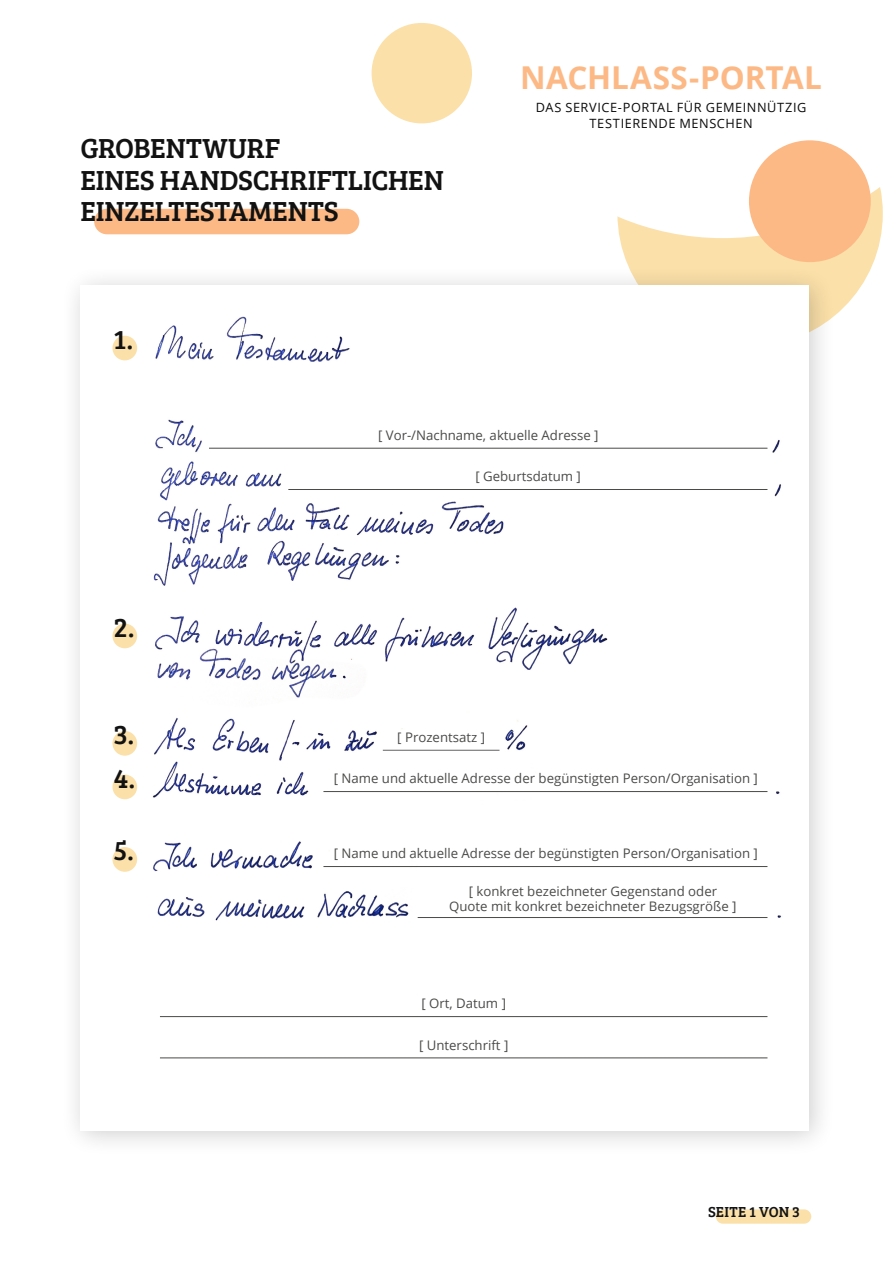
<style>
.page{position:relative;width:893px;height:1263px;background:#fff}
.page>*{position:absolute;margin:0;border:0;box-sizing:border-box;transform-origin:0 0}
.t1{font:700 31.5px "Open Sans";color:#fcb985}
.t2{font:28.5px/31.5px "Bree Serif";letter-spacing:-.005em;color:#121212}
.t3{font:27.75px/43.7px "Bree Serif";color:#121212}
.t4{font:15px "Bree Serif";letter-spacing:.01em;color:#121212}
.t5{font:13.2px/15px "Open Sans";color:#4a4a49;text-align:center}
.t6{font:12.75px/16.5px "Open Sans";letter-spacing:.045em;color:#0b0b0b;text-align:center}
</style>
<div class="page">
<div style="left:716px;top:1209px;width:95px;height:15px;background:#fbe0a9;border-radius:7px"></div>
<div style="left:617px;top:81px;width:266px;height:265px;background:#fbe0a9;border-radius:50%"></div>
<svg style="left:456px;top:36px;width:427px;height:202px"></svg>
<div style="left:372px;top:23px;width:100px;height:100px;background:#fbe0a9;border-radius:50%"></div>
<div style="left:94px;top:209px;width:265px;height:25px;background:#fcb985;border-radius:13px"></div>
<div style="left:749px;top:140px;width:122px;height:122px;background:#fcb985;border-radius:50%"></div>
<div style="left:60px;top:265px;width:775px;height:892px;background:#000;opacity:.2"></div>
<img style="left:81px;top:286px;width:728px;height:844px">
<hr style="left:209px;top:448px;width:558px;height:1px;background:#4a4a49">
<hr style="left:288px;top:489px;width:479px;height:1px;background:#4a4a49">
<hr style="left:323px;top:791px;width:444px;height:1px;background:#4a4a49">
<hr style="left:383px;top:750px;width:116px;height:1px;background:#646363">
<hr style="left:418px;top:917px;width:349px;height:1px;background:#4a4a49">
<hr style="left:323px;top:866px;width:444px;height:1px;background:#4a4a49">
<hr style="left:160px;top:1016px;width:607px;height:1px;background:#4a4a49">
<hr style="left:160px;top:1058px;width:607px;height:1px;background:#4a4a49">
<div style="left:112px;top:336px;width:25px;height:24px;background:#fbe0a9;border-radius:50%"></div>
<div style="left:112px;top:624px;width:25px;height:24px;background:#fbe0a9;border-radius:50%"></div>
<div style="left:112px;top:731px;width:25px;height:25px;background:#fbe0a9;border-radius:50%"></div>
<div style="left:112px;top:774px;width:25px;height:25px;background:#fbe0a9;border-radius:50%"></div>
<div style="left:112px;top:847px;width:25px;height:25px;background:#fbe0a9;border-radius:50%"></div>
<h2 class="t2" style="left:80px;top:131px;width:365px">GROBENTWURF<br>EINES HANDSCHRIFTLICHEN<br>EINZELTESTAMENTS</h2>
<h3 class="t3" style="left:114px;top:316px;width:21px">1.</h3>
<h1 class="t1" style="left:520px;top:55px;width:303px">NACHLASS-PORTAL</h1>
<p class="t6" style="left:536px;top:98px;width:272px">DAS SERVICE-PORTAL FÜR GEMEINNÜTZIG<br>TESTIERENDE MENSCHEN</p>
<h3 class="t3" style="left:114px;top:604px;width:22px">2.</h3>
<h3 class="t3" style="left:114px;top:711px;width:23px">3.<br>4.</h3>
<h3 class="t3" style="left:114px;top:827px;width:22px">5.</h3>
<p class="t5" style="left:378px;top:427px;width:222px">[ Vor-/Nachname, aktuelle Adresse ]</p>
<p class="t5" style="left:475px;top:469px;width:107px">[ Geburtsdatum ]</p>
<p class="t5" style="left:397px;top:729px;width:89px">[ Prozentsatz ]</p>
<p class="t5" style="left:334px;top:771px;width:426px">[ Name und aktuelle Adresse der begünstigten Person/Organisation ]</p>
<p class="t5" style="left:334px;top:846px;width:426px">[ Name und aktuelle Adresse der begünstigten Person/Organisation ]</p>
<p class="t5" style="left:449px;top:883px;width:289px">[ konkret bezeichneter Gegenstand oder<br>Quote mit konkret bezeichneter Bezugsgröße ]</p>
<p class="t5" style="left:421px;top:996px;width:86px">[ Ort, Datum ]</p>
<p class="t5" style="left:419px;top:1037px;width:91px">[ Unterschrift ]</p>
<p class="t4" style="left:708px;top:1200px;width:94px">SEITE 1 VON 3</p>
</div>
